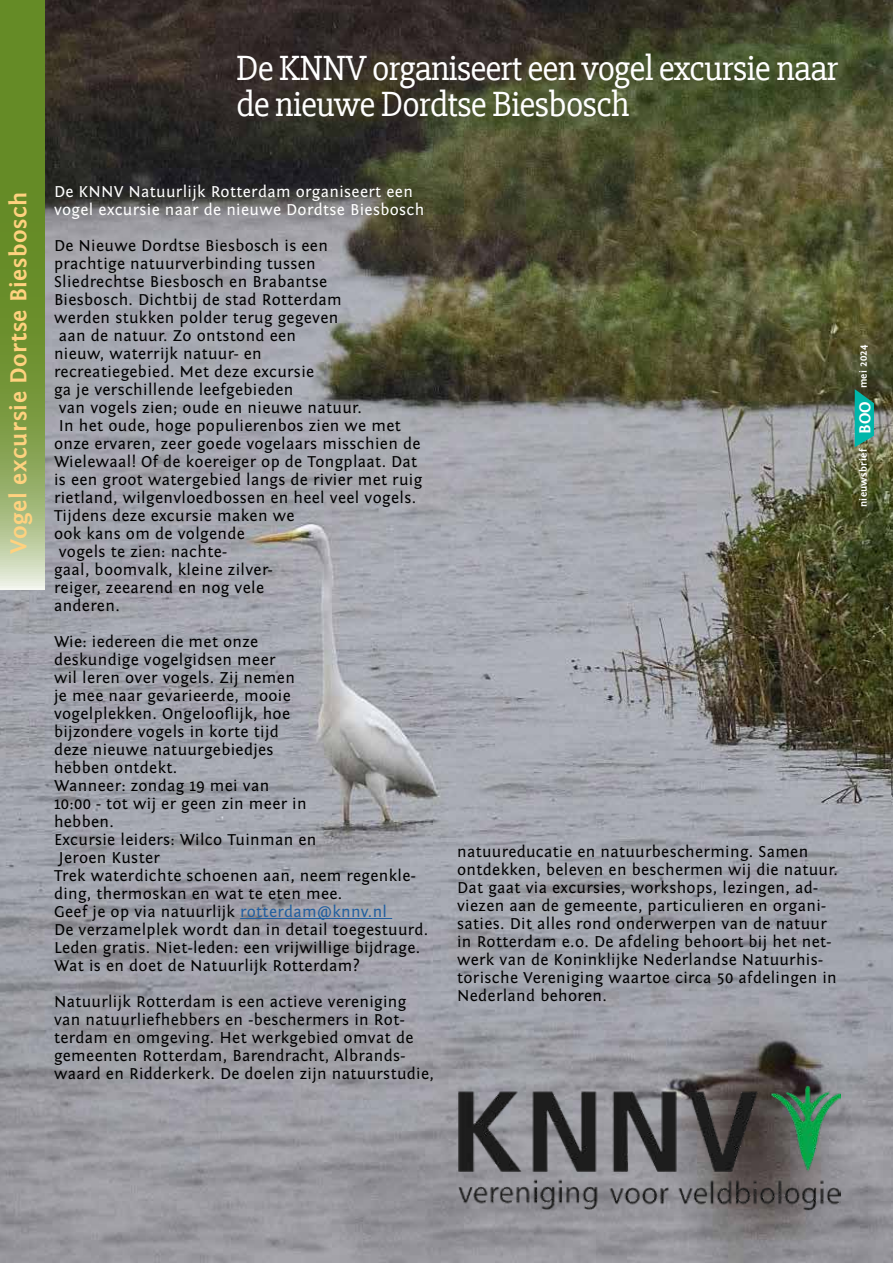
<style>
.page{position:relative;width:893px;height:1263px;background:#fff}
.page>*{position:absolute;margin:0;border:0;box-sizing:border-box;transform-origin:0 0}
.t1{font:36px/36px "Slabo 27 px";letter-spacing:-.025em;color:#fff}
.t2{font:700 24px "Fontin Sans";letter-spacing:.025em;color:#ffd27f}
.t3{font:16.5px/18px "Fontin Sans";letter-spacing:.02em;color:#000}
.t4{font:16.5px/18px "Fontin Sans";letter-spacing:.02em;color:#fff}
.t5{font:700 16.5px "Fontin Sans";color:#fff}
.t6{font:700 10.5px "Fontin Sans";letter-spacing:.02em;color:#fff}
.s1{color:#215e9e}
</style>
<div class="page">
<img style="left:0;top:0;width:893px;height:1263px">
<svg style="left:0;top:1px;width:45px;height:589px;background:#7a9b44"></svg>
<hr style="left:240px;top:918px;width:152px;height:1px;background:#215e9e">
<svg style="left:855px;top:389px;width:19px;height:58px"></svg>
<img style="left:457px;top:1084px;width:383px;height:126px">
<h1 class="t1" style="left:236px;top:50px;width:604px">De KNNV organiseert een vogel excursie naar de nieuwe Dordtse Biesbosch</h1>
<h2 class="t2" style="left:6px;top:553px;width:363px;rotate:-90deg">Vogel excursie Dortse Biesbosch</h2>
<p class="t4" style="left:54px;top:183px;width:372px">De KNNV Natuurlijk Rotterdam organiseert een vogel excursie naar de nieuwe Dordtse Biesbosch</p>
<p class="t3" style="left:54px;top:237px;width:370px">De Nieuwe Dordtse Biesbosch is een<br>prachtige natuurverbinding tussen<br>Sliedrechtse Biesbosch en Brabantse<br>Biesbosch. Dichtbij de stad Rotterdam<br>werden stukken polder terug gegeven<br>aan de natuur. Zo ontstond een<br>nieuw, waterrijk natuur- en<br>recreatiegebied. Met deze excursie<br>ga je verschillende leefgebieden<br>van vogels zien; oude en nieuwe natuur.<br>In het oude, hoge populierenbos zien we met onze ervaren, zeer goede vogelaars misschien de Wielewaal! Of de koereiger op de Tongplaat. Dat is een groot watergebied langs de rivier met ruig rietland, wilgenvloedbossen en heel veel vogels.<br>Tijdens deze excursie maken we<br>ook kans om de volgende<br>vogels te zien: nachte-<br>gaal, boomvalk, kleine zilver-<br>reiger, zeearend en nog vele<br>anderen.</p>
<p class="t3" style="left:54px;top:633px;width:376px">Wie: iedereen die met onze<br>deskundige vogelgidsen meer<br>wil leren over vogels. Zij nemen<br>je mee naar gevarieerde, mooie<br>vogelplekken. Ongelooflijk, hoe<br>bijzondere vogels in korte tijd<br>deze nieuwe natuurgebiedjes<br>hebben ontdekt.<br>Wanneer: zondag 19 mei van<br>10:00 - tot wij er geen zin meer in<br>hebben.<br>Excursie leiders: Wilco Tuinman en<br>Jeroen Kuster<br>Trek waterdichte schoenen aan, neem regenkle&shy;ding, thermoskan en wat te eten mee.<br>Geef je op via natuurlijk <span class="s1">rotterdam@knnv.nl<br></span>De verzamelplek wordt dan in detail toegestuurd.<br>Leden gratis. Niet-leden: een vrijwillige bijdrage.<br>Wat is en doet de Natuurlijk Rotterdam?</p>
<p class="t3" style="left:54px;top:993px;width:381px">Natuurlijk Rotterdam is een actieve vereniging van natuurliefhebbers en -beschermers in Rot&shy;terdam en omgeving. Het werkgebied omvat de gemeenten Rotterdam, Barendracht, Albrands&shy;waard en Ridderkerk. De doelen zijn natuurstudie,</p>
<p class="t6" style="left:858px;top:388px;width:45px;rotate:-90deg">mei 2024</p>
<p class="t5" style="left:856px;top:434px;width:34px;rotate:-90deg">BOO</p>
<p class="t6" style="left:858px;top:507px;width:60px;rotate:-90deg">nieuwsbrief</p>
<p class="t3" style="left:457px;top:843px;width:382px">natuureducatie en natuurbescherming. Samen ontdekken, beleven en beschermen wij die natuur.<br>Dat gaat via excursies, workshops, lezingen, ad&shy;viezen aan de gemeente, particulieren en organi&shy;saties. Dit alles rond onderwerpen van de natuur in Rotterdam e.o. De afdeling behoort bij het net&shy;werk van de Koninklijke Nederlandse Natuurhis&shy;torische Vereniging waartoe circa 50 afdelingen in Nederland behoren.</p>
</div>
